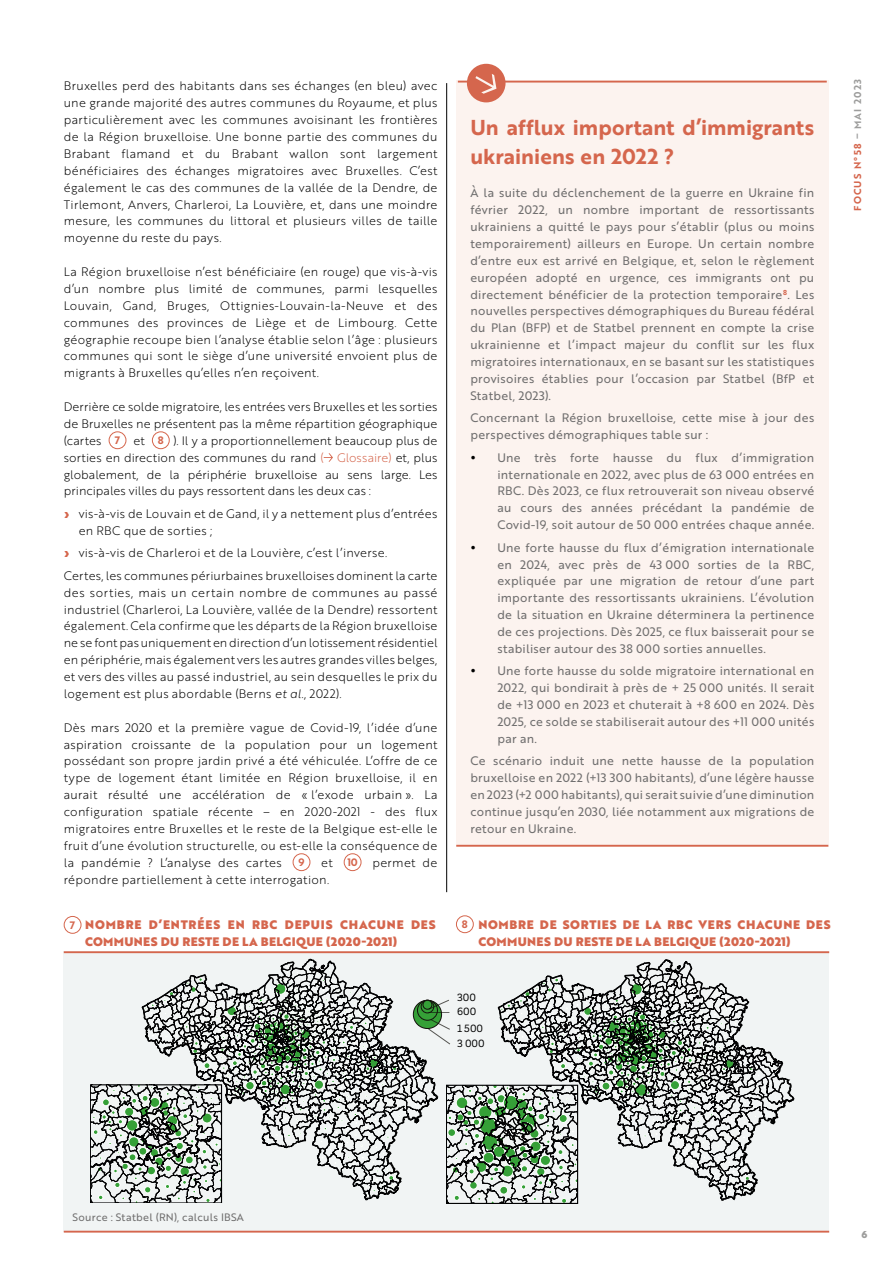
<style>
.page{position:relative;width:893px;height:1263px;background:#fff}
.page>*{position:absolute;margin:0;border:0;box-sizing:border-box;transform-origin:0 0}
.Bodytext{font:21px/28.2px "Brother 1816 Bold";letter-spacing:.005em;color:#d5664d}
.Bodytext-2{font:12px/16.8px "Brother 1816 Light";letter-spacing:.02em;color:#000;text-align:justify}
.Bodytext_Encadré{font:12px/16.8px "Brother 1816 Regular";letter-spacing:.025em;color:#706f6f;text-align:justify}
.ListePuce_1{font:12px/16.8px "Brother 1816 Light";letter-spacing:.02em;color:#000;text-align:justify}
.ListePuce_1-2{font:12px/16.8px "Brother 1816 Black";letter-spacing:.04em;color:#d5664d}
.t1{font:10.8px "Brix Slab";color:#000}
.Légende{font:10.5px "Brother 1816 Regular";letter-spacing:.03em;color:#706f6f}
.t2{font:10.5px "Brother 1816 Bold";color:#d5664d}
.t3{font:9.75px "Brother 1816 Bold";letter-spacing:.12em;color:#d5664d}
.t4{font:9.75px "Brother 1816 Black";color:#9d9d9c}
.s1{color:#d5664d}
.s2{font-family:"Brother 1816 Black";color:#d5654b}
.s3{font-family:"Brother 1816 Light Italic"}
.s4{color:#9d9d9c}
</style>
<div class="page">
<div style="left:456px;top:81px;width:372px;height:766px;background:#fcf3ef"></div>
<hr style="left:456px;top:845px;width:372px;height:2px;background:#d5664d">
<hr style="left:458px;top:81px;width:369px;height:2px;background:#d5664d">
<div style="left:468px;top:65px;width:37px;height:36px;background:#d5664d;border-radius:50%"></div>
<div style="left:467px;top:64px;width:39px;height:38px;border:2px solid #d5664d;border-radius:50%"></div>
<svg style="left:475px;top:74px;width:21px;height:20px"></svg>
<div style="left:64px;top:952px;width:765px;height:280px;background:#f1f4f4"></div>
<hr style="left:64px;top:951px;width:765px;height:2px;background:#d5664d">
<hr style="left:64px;top:1231px;width:765px;height:1px;background:#d5664d">
<div style="left:109px;top:431px;width:17px;height:18px;border:1px solid #d5664d;border-radius:50%"></div>
<div style="left:152px;top:431px;width:18px;height:18px;border:1px solid #d5664d;border-radius:50%"></div>
<svg style="left:324px;top:453px;width:9px;height:9px"></svg>
<div style="left:293px;top:853px;width:17px;height:18px;border:1px solid #d5664d;border-radius:50%"></div>
<div style="left:344px;top:853px;width:17px;height:18px;border:1px solid #d5664d;border-radius:50%"></div>
<svg style="left:90px;top:958px;width:705px;height:245px"></svg>
<div style="left:64px;top:916px;width:17px;height:18px;border:1px solid #d5664d;border-radius:50%"></div>
<div style="left:456px;top:915px;width:18px;height:18px;border:1px solid #d5664d;border-radius:50%"></div>
<hr style="left:446px;top:83px;width:1px;height:809px;background:#000">
<p class="Bodytext-2" style="left:64px;top:77px;width:375px">Bruxelles perd des habitants dans ses échanges (en bleu) avec une grande majorité des autres communes du Royaume, et plus particulièrement avec les communes avoisinant les frontières de la Région bruxelloise. Une bonne partie des communes du Brabant flamand et du Brabant wallon sont largement bénéficiaires des échanges migratoires avec Bruxelles. C’est également le cas des communes de la vallée de la Dendre, de Tirlemont, Anvers, Charleroi, La Louvière, et, dans une moindre mesure, les communes du littoral et plusieurs villes de taille moyenne du reste du pays.</p>
<p class="Bodytext-2" style="left:64px;top:263px;width:375px">La Région bruxelloise n’est bénéficiaire (en rouge) que vis-à-vis d’un nombre plus limité de communes, parmi lesquelles Louvain, Gand, Bruges, Ottignies-Louvain-la-Neuve et des communes des provinces de Liège et de Limbourg. Cette géographie recoupe bien l’analyse établie selon l’âge : plusieurs communes qui sont le siège d’une université envoient plus de migrants à Bruxelles qu’elles n’en reçoivent.</p>
<p class="Bodytext-2" style="left:64px;top:398px;width:375px">Derrière ce solde migratoire, les entrées vers Bruxelles et les sorties de Bruxelles ne présentent pas la même répartition géographique (cartes</p>
<p class="Bodytext-2" style="left:64px;top:432px;width:375px;text-indent:110px">). Il y a proportionnellement beaucoup plus de sorties en direction des communes du rand <span class="s1">( Glossaire)</span> et, plus globalement, de la périphérie bruxelloise au sens large. Les principales villes du pays ressortent dans les deux cas :</p>
<p class="Bodytext-2" style="left:79px;top:505px;width:360px;text-indent:-15px"><span class="s2">›</span> vis-à-vis de Louvain et de Gand, il y a nettement plus d’entrées en RBC que de sorties ;</p>
<p class="Bodytext-2" style="left:64px;top:544px;width:325px"><span class="s2">›</span> vis-à-vis de Charleroi et de la Louvière, c’est l’inverse.</p>
<p class="ListePuce_1" style="left:64px;top:567px;width:375px">Certes, les communes périurbaines bruxelloises dominent la carte des sorties, mais un certain nombre de communes au passé industriel (Charleroi, La Louvière, vallée de la Dendre) ressortent également. Cela confirme que les départs de la Région bruxelloise ne se font pas uniquement en direction d’un lotissement résidentiel en périphérie, mais également vers les autres grandes villes belges, et vers des villes au passé industriel, au sein desquelles le prix du logement est plus abordable (Berns <span class="s3">et al.</span>, 2022).</p>
<p class="Bodytext-2" style="left:64px;top:718px;width:375px">Dès mars 2020 et la première vague de Covid-19, l’idée d’une aspiration croissante de la population pour un logement possédant son propre jardin privé a été véhiculée. L’offre de ce type de logement étant limitée en Région bruxelloise, il en aurait résulté une accélération de « l’exode urbain ». La configuration spatiale récente – en 2020-2021 - des flux migratoires entre Bruxelles et le reste de la Belgique est-elle le fruit d’une évolution structurelle, ou est-elle la conséquence de la pandémie ? L’analyse des cartes</p>
<p class="t2" style="left:115px;top:432px;width:7px">7</p>
<p class="Bodytext-2" style="left:134px;top:432px;width:13px">et</p>
<p class="t2" style="left:158px;top:432px;width:7px">8</p>
<p class="t2" style="left:298px;top:854px;width:8px">9</p>
<p class="Bodytext-2" style="left:321px;top:853px;width:13px">et</p>
<p class="t2" style="left:347px;top:854px;width:12px">10</p>
<p class="Bodytext-2" style="left:372px;top:853px;width:67px">permet de</p>
<p class="Bodytext-2" style="left:64px;top:870px;width:267px">répondre partiellement à cette interrogation.</p>
<p class="Bodytext" style="left:470px;top:113px;width:345px">Un afflux important d’immigrants ukrainiens en 2022 ?</p>
<p class="Bodytext_Encadré" style="left:470px;top:184px;width:345px">À la suite du déclenchement de la guerre en Ukraine fin février 2022, un nombre important de ressortissants ukrainiens a quitté le pays pour s’établir (plus ou moins temporairement) ailleurs en Europe. Un certain nombre d’entre eux est arrivé en Belgique, et, selon le règlement européen adopté en urgence, ces immigrants ont pu directement bénéficier de la protection temporaire<sup>8</sup>. Les nouvelles perspectives démographiques du Bureau fédéral du Plan (BFP) et de Statbel prennent en compte la crise ukrainienne et l’impact majeur du conflit sur les flux migratoires internationaux, en se basant sur les statistiques provisoires établies pour l’occasion par Statbel (BfP et Statbel, 2023).</p>
<p class="Bodytext_Encadré" style="left:470px;top:409px;width:345px">Concernant la Région bruxelloise, cette mise à jour des perspectives démographiques table sur :</p>
<p class="Bodytext_Encadré" style="left:497px;top:448px;width:318px">Une très forte hausse du flux d’immigration internationale en 2022, avec plus de 63 000 entrées en RBC. Dès 2023, ce flux retrouverait son niveau observé au cours des années précédant la pandémie de Covid-19, soit autour de 50 000 entrées chaque année.</p>
<p class="Bodytext_Encadré" style="left:497px;top:538px;width:318px">Une forte hausse du flux d’émigration internationale en 2024, avec près de 43 000 sorties de la RBC, expliquée par une migration de retour d’une part importante des ressortissants ukrainiens. L’évolution de la situation en Ukraine déterminera la pertinence de ces projections. Dès 2025, ce flux baisserait pour se stabiliser autour des 38 000 sorties annuelles.</p>
<p class="Bodytext_Encadré" style="left:497px;top:662px;width:318px">Une forte hausse du solde migratoire international en 2022, qui bondirait à près de + 25 000 unités. Il serait de +13 000 en 2023 et chuterait à +8 600 en 2024. Dès 2025, ce solde se stabiliserait autour des +11 000 unités par an.</p>
<p class="Bodytext_Encadré" style="left:470px;top:752px;width:345px">Ce scénario induit une nette hausse de la population bruxelloise en 2022 (+13 300 habitants), d’une légère hausse en 2023 (+2 000 habitants), qui serait suivie d’une diminution continue jusqu’en 2030, liée notamment aux migrations de retour en Ukraine.</p>
<p class="ListePuce_1-2" style="left:85px;top:915px;width:352px">NOMBRE D’ENTRÉES EN RBC DEPUIS CHACUNE DES<br>COMMUNES DU RESTE DE LA BELGIQUE (2020-2021)</p>
<p class="ListePuce_1-2" style="left:478px;top:915px;width:354px">NOMBRE DE SORTIES DE LA RBC VERS CHACUNE DES<br>COMMUNES DU RESTE DE LA BELGIQUE (2020-2021)</p>
<p class="t2" style="left:70px;top:917px;width:7px">7</p>
<p class="t2" style="left:462px;top:916px;width:7px">8</p>
<p class="t1" style="left:457px;top:990px;width:20px">300</p>
<p class="t1" style="left:457px;top:1004px;width:21px">600</p>
<p class="t1" style="left:457px;top:1022px;width:28px">1 500</p>
<p class="t1" style="left:457px;top:1037px;width:29px">3 000</p>
<p class="t3" style="left:850px;top:211px;width:133px;rotate:-90deg">FOCUS N°58 <span class="s4">– MAI 2023</span></p>
<p class="Légende" style="left:73px;top:1209px;width:173px">Source : Statbel (RN), calculs IBSA</p>
<p class="t4" style="left:862px;top:1227px;width:7px">6</p>
</div>
